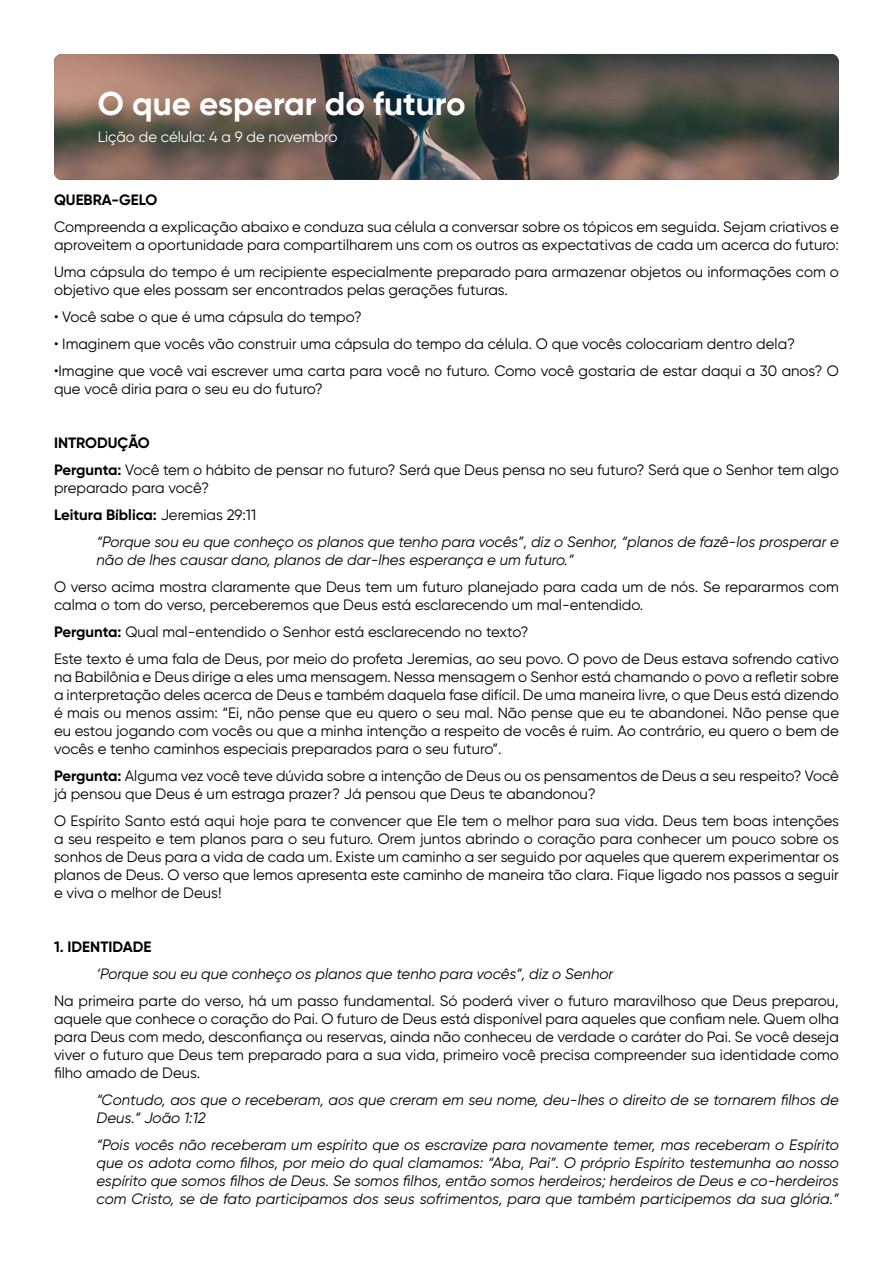
<style>
.page{position:relative;width:893px;height:1263px;background:#fff}
.page>*{position:absolute;margin:0;border:0;box-sizing:border-box;transform-origin:0 0}
.t1{font:700 33px "Gilroy";color:#fff}
.t2{font:15px/18px "Gilroy";color:#000001}
.t3{font:italic 15px/18px "Gilroy";color:#000001}
.t4{font:700 15px "Gilroy";color:#000001}
.t5{font:15px "Gilroy";color:#fff}
.s1{font-weight:700}
.s2{font-weight:400}
</style>
<div class="page">
<img style="left:54px;top:54px;width:785px;height:126px">
<p class="t1" style="left:98px;top:82px;width:369px">O que esperar do futuro</p>
<p class="t5" style="left:98px;top:127px;width:241px">Lição de célula: 4 a 9 de novembro</p>
<p class="t4" style="left:54px;top:190px;width:105px">QUEBRA-GELO</p>
<p class="t2" style="left:54px;top:218px;width:786px">Compreenda a explicação abaixo e conduza sua célula a conversar sobre os tópicos em seguida. Sejam criativos e aproveitem a oportunidade para compartilharem uns com os outros as expectativas de cada um acerca do futuro:</p>
<p class="t2" style="left:54px;top:263px;width:786px">Uma cápsula do tempo é um recipiente especialmente preparado para armazenar objetos ou informações com o objetivo que eles possam ser encontrados pelas gerações futuras.</p>
<p class="t2" style="left:54px;top:308px;width:309px">• Você sabe o que é uma cápsula do tempo?</p>
<p class="t2" style="left:54px;top:335px;width:743px">• Imaginem que vocês vão construir uma cápsula do tempo da célula. O que vocês colocariam dentro dela?</p>
<p class="t2" style="left:54px;top:362px;width:786px">•Imagine que você vai escrever uma carta para você no futuro. Como você gostaria de estar daqui a 30 anos? O que você diria para o seu eu do futuro?</p>
<p class="t4" style="left:54px;top:433px;width:97px">INTRODUÇÃO</p>
<p class="t2" style="left:54px;top:461px;width:786px"><span class="s1">Pergunta:</span> Você tem o hábito de pensar no futuro? Será que Deus pensa no seu futuro? Será que o Senhor tem algo preparado para você?</p>
<p class="t4" style="left:54px;top:505px;width:204px">Leitura Bíblica: <span class="s2">Jeremias 29:11</span></p>
<p class="t3" style="left:97px;top:533px;width:744px">“Porque sou eu que conheço os planos que tenho para vocês”, diz o Senhor, “planos de fazê-los prosperar e não de lhes causar dano, planos de dar-lhes esperança e um futuro.”</p>
<p class="t2" style="left:54px;top:578px;width:786px">O verso acima mostra claramente que Deus tem um futuro planejado para cada um de nós. Se repararmos com calma o tom do verso, perceberemos que Deus está esclarecendo um mal-entendido.</p>
<p class="t2" style="left:54px;top:623px;width:476px"><span class="s1">Pergunta:</span> Qual mal-entendido o Senhor está esclarecendo no texto?</p>
<p class="t2" style="left:54px;top:650px;width:787px;text-align:justify">Este texto é uma fala de Deus, por meio do profeta Jeremias, ao seu povo. O povo de Deus estava sofrendo cativo na Babilônia e Deus dirige a eles uma mensagem. Nessa mensagem o Senhor está chamando o povo a refletir sobre a interpretação deles acerca de Deus e também daquela fase difícil. De uma maneira livre, o que Deus está dizendo é mais ou menos assim: “Ei, não pense que eu quero o seu mal. Não pense que eu te abandonei. Não pense que eu estou jogando com vocês ou que a minha intenção a respeito de vocês é ruim. Ao contrário, eu quero o bem de vocês e tenho caminhos especiais preparados para o seu futuro”.</p>
<p class="t2" style="left:54px;top:767px;width:786px"><span class="s1">Pergunta:</span> Alguma vez você teve dúvida sobre a intenção de Deus ou os pensamentos de Deus a seu respeito? Você já pensou que Deus é um estraga prazer? Já pensou que Deus te abandonou?</p>
<p class="t2" style="left:54px;top:812px;width:786px;text-align:justify">O Espírito Santo está aqui hoje para te convencer que Ele tem o melhor para sua vida. Deus tem boas intenções a seu respeito e tem planos para o seu futuro. Orem juntos abrindo o coração para conhecer um pouco sobre os sonhos de Deus para a vida de cada um. Existe um caminho a ser seguido por aqueles que querem experimentar os planos de Deus. O verso que lemos apresenta este caminho de maneira tão clara. Fique ligado nos passos a seguir e viva o melhor de Deus!</p>
<p class="t4" style="left:54px;top:937px;width:99px">1. IDENTIDADE</p>
<p class="t3" style="left:97px;top:965px;width:518px">‘Porque sou eu que conheço os planos que tenho para vocês”, diz o Senhor</p>
<p class="t2" style="left:54px;top:992px;width:786px;text-align:justify">Na primeira parte do verso, há um passo fundamental. Só poderá viver o futuro maravilhoso que Deus preparou, aquele que conhece o coração do Pai. O futuro de Deus está disponível para aqueles que confiam nele. Quem olha para Deus com medo, desconfiança ou reservas, ainda não conheceu de verdade o caráter do Pai. Se você deseja viver o futuro que Deus tem preparado para a sua vida, primeiro você precisa compreender sua identidade como filho amado de Deus.</p>
<p class="t3" style="left:97px;top:1091px;width:744px">“Contudo, aos que o receberam, aos que creram em seu nome, deu-lhes o direito de se tornarem filhos de<br>Deus.” João 1:12</p>
<p class="t3" style="left:97px;top:1136px;width:744px;text-align:justify">“Pois vocês não receberam um espírito que os escravize para novamente temer, mas receberam o Espírito que os adota como filhos, por meio do qual clamamos: “Aba, Pai”. O próprio Espírito testemunha ao nosso espírito que somos filhos de Deus. Se somos filhos, então somos herdeiros; herdeiros de Deus e co-herdeiros com Cristo, se de fato participamos dos seus sofrimentos, para que também participemos da sua glória.”</p>
</div>
